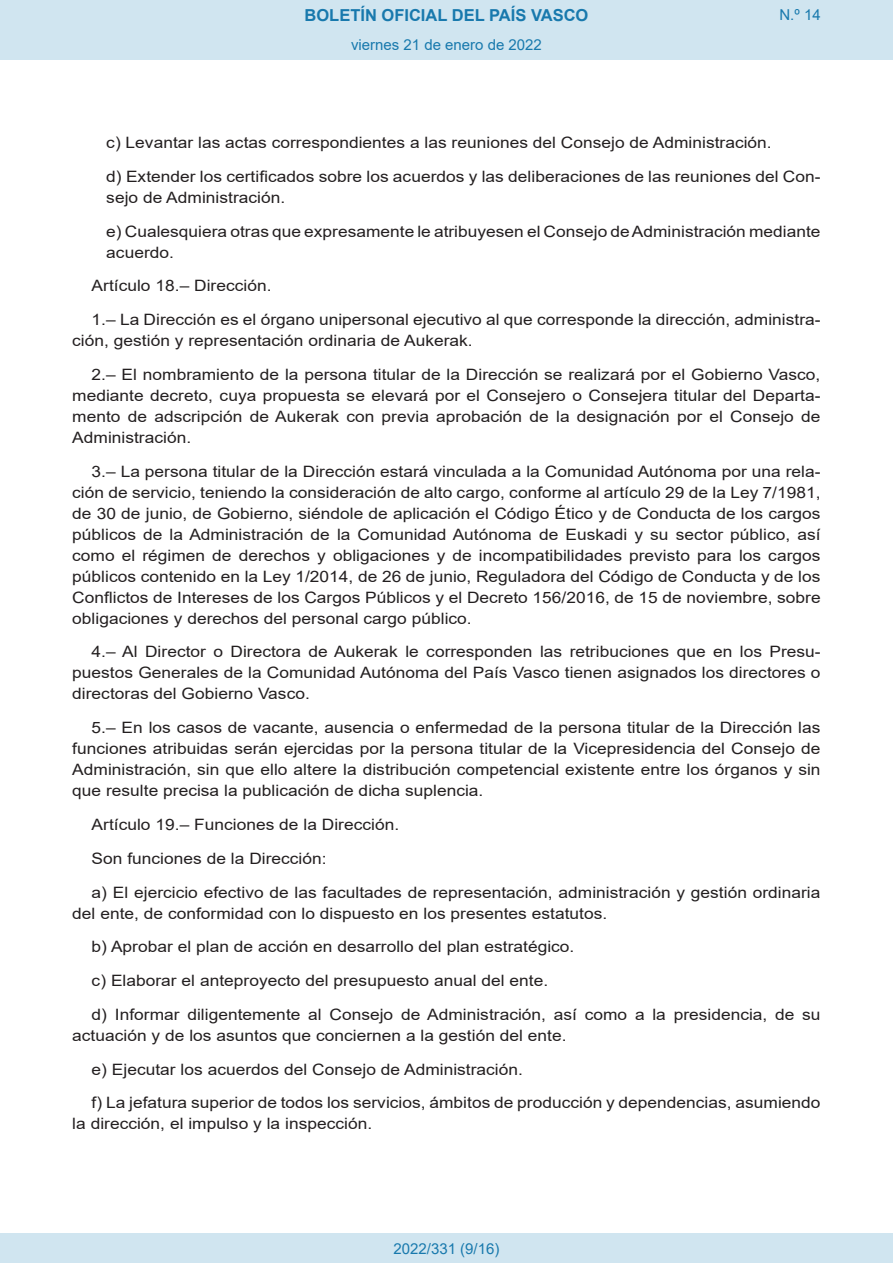
<style>
.page{position:relative;width:893px;height:1263px;background:#fff}
.page>*{position:absolute;margin:0;border:0;box-sizing:border-box;transform-origin:0 0}
.t1{font:700 16.5px "Arial";color:#1879ad}
.BOPVDetalle{font:15.6px/21px "Arial";color:#231f20;scale:1.11 1}
.BOPVDetalle1{font:15.6px/21px "Arial";color:#231f20;scale:1.11 1}
.Paginacion_Centro{font:15px "Arial";color:#1879ad}
</style>
<div class="page">
<div style="left:0;top:0;width:893px;height:60px;background:#d0e5f0"></div>
<div style="left:0;top:1233px;width:893px;height:30px;background:#d0e5f0"></div>
<p class="t1" style="left:305px;top:3px;width:285px">BOLETÍN OFICIAL DEL PAÍS VASCO</p>
<p class="Paginacion_Centro" style="left:351px;top:35px;width:192px">viernes 21 de enero de 2022</p>
<p class="Paginacion_Centro" style="left:779px;top:5px;width:43px">N.º 14</p>
<p class="BOPVDetalle1" style="left:106px;top:132px;width:601px">c) Levantar las actas correspondientes a las reuniones del Consejo de Administración.</p>
<p class="BOPVDetalle1" style="left:106px;top:166px;width:645px">d) Extender los certificados sobre los acuerdos y las deliberaciones de las reuniones del Con&shy;sejo de Administración.</p>
<p class="BOPVDetalle1" style="left:106px;top:221px;width:645px">e) Cualesquiera otras que expresamente le atribuyesen el Consejo de Administración mediante acuerdo.</p>
<p class="BOPVDetalle" style="left:92px;top:275px;width:164px">Artículo 18.– Dirección.</p>
<p class="BOPVDetalle" style="left:72px;top:309px;width:676px;text-indent:19px">1.– La Dirección es el órgano unipersonal ejecutivo al que corresponde la dirección, administra&shy;ción, gestión y representación ordinaria de Aukerak.</p>
<p class="BOPVDetalle" style="left:72px;top:364px;width:676px;text-align:justify;text-indent:19px">2.– El nombramiento de la persona titular de la Dirección se realizará por el Gobierno Vasco, mediante decreto, cuya propuesta se elevará por el Consejero o Consejera titular del Departa&shy;mento de adscripción de Aukerak con previa aprobación de la designación por el Consejo de Administración.</p>
<p class="BOPVDetalle" style="left:72px;top:461px;width:676px;text-align:justify;text-indent:19px">3.– La persona titular de la Dirección estará vinculada a la Comunidad Autónoma por una rela&shy;ción de servicio, teniendo la consideración de alto cargo, conforme al artículo 29 de la Ley 7/1981, de 30 de junio, de Gobierno, siéndole de aplicación el Código Ético y de Conducta de los cargos públicos de la Administración de la Comunidad Autónoma de Euskadi y su sector público, así como el régimen de derechos y obligaciones y de incompatibilidades previsto para los cargos públicos contenido en la Ley 1/2014, de 26 de junio, Reguladora del Código de Conducta y de los Conflictos de Intereses de los Cargos Públicos y el Decreto 156/2016, de 15 de noviembre, sobre obligaciones y derechos del personal cargo público.</p>
<p class="BOPVDetalle" style="left:72px;top:641px;width:676px;text-align:justify;text-indent:19px">4.– Al Director o Directora de Aukerak le corresponden las retribuciones que en los Presu&shy;puestos Generales de la Comunidad Autónoma del País Vasco tienen asignados los directores o directoras del Gobierno Vasco.</p>
<p class="BOPVDetalle" style="left:72px;top:717px;width:676px;text-align:justify;text-indent:19px">5.– En los casos de vacante, ausencia o enfermedad de la persona titular de la Dirección las funciones atribuidas serán ejercidas por la persona titular de la Vicepresidencia del Consejo de Administración, sin que ello altere la distribución competencial existente entre los órganos y sin que resulte precisa la publicación de dicha suplencia.</p>
<p class="BOPVDetalle" style="left:92px;top:814px;width:279px">Artículo 19.– Funciones de la Dirección.</p>
<p class="BOPVDetalle" style="left:92px;top:848px;width:213px">Son funciones de la Dirección:</p>
<p class="BOPVDetalle" style="left:72px;top:881px;width:675px;text-indent:19px">a) El ejercicio efectivo de las facultades de representación, administración y gestión ordinaria del ente, de conformidad con lo dispuesto en los presentes estatutos.</p>
<p class="BOPVDetalle" style="left:92px;top:936px;width:436px">b) Aprobar el plan de acción en desarrollo del plan estratégico.</p>
<p class="BOPVDetalle" style="left:92px;top:970px;width:413px">c) Elaborar el anteproyecto del presupuesto anual del ente.</p>
<p class="BOPVDetalle" style="left:72px;top:1004px;width:676px;text-indent:19px">d) Informar diligentemente al Consejo de Administración, así como a la presidencia, de su actuación y de los asuntos que conciernen a la gestión del ente.</p>
<p class="BOPVDetalle" style="left:92px;top:1058px;width:390px">e) Ejecutar los acuerdos del Consejo de Administración.</p>
<p class="BOPVDetalle" style="left:72px;top:1092px;width:676px;text-indent:19px">f) La jefatura superior de todos los servicios, ámbitos de producción y dependencias, asumiendo la dirección, el impulso y la inspección.</p>
<p class="Paginacion_Centro" style="left:393px;top:1238px;width:107px">2022/331 (9/16)</p>
</div>
